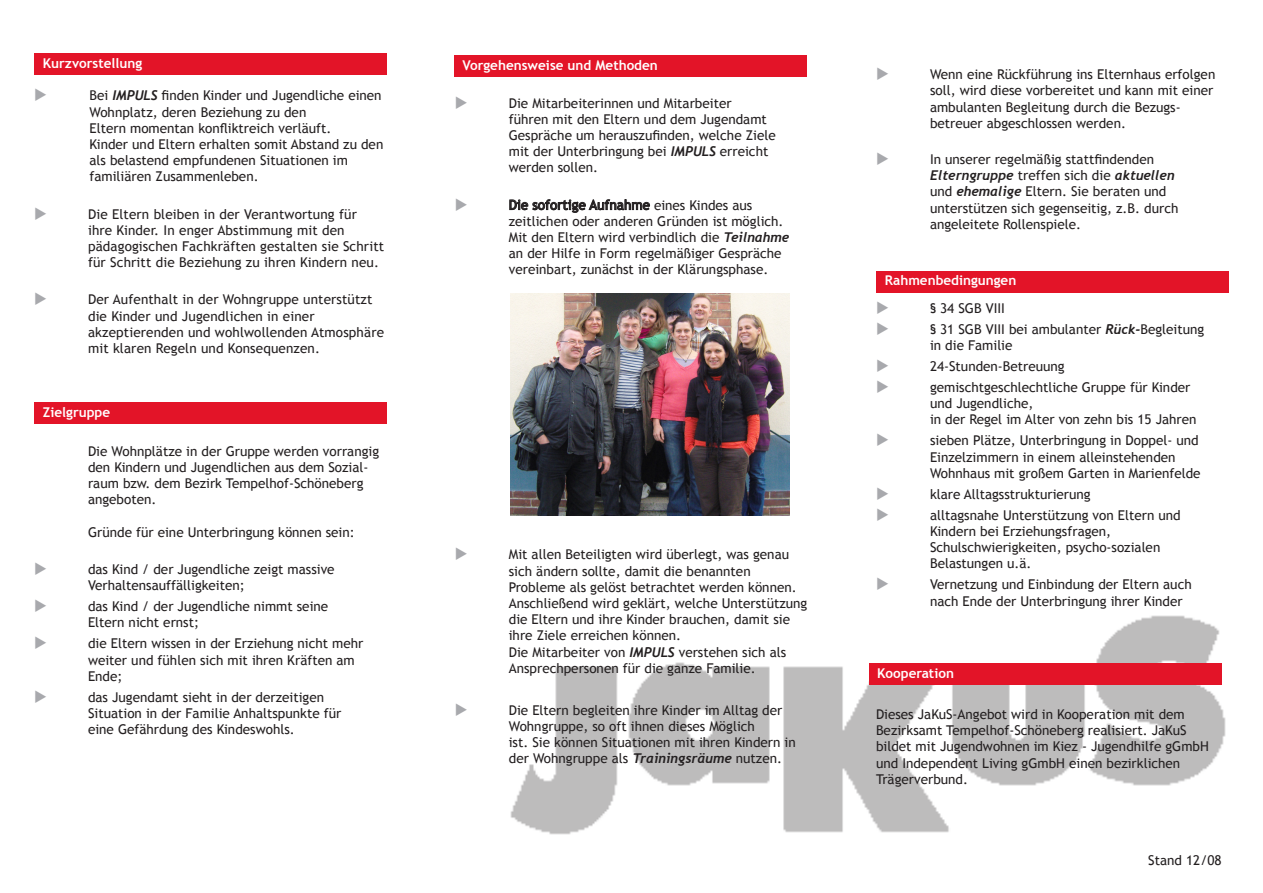
<style>
.page{position:relative;width:1263px;height:893px;background:#fff}
.page>*{position:absolute;margin:0;border:0;box-sizing:border-box;transform-origin:0 0}
.t1{font:13.5px/16.2px "Trebuchet MS";color:#231f20}
.t2{font:700 13.5px "Trebuchet MS";color:#fff}
.t3{font:italic 700 13.5px "Trebuchet";color:#231f20}
.s1{font-family:"Trebuchet";font-weight:700;font-style:italic}
.s2{font-family:"Trebuchet MS";font-weight:400;font-style:normal}
</style>
<div class="page">
<img style="left:510px;top:615px;width:716px;height:220px">
<svg style="left:509px;top:199px;width:141px;height:14px"></svg>
<div style="left:35px;top:53px;width:352px;height:21px;background:#e31428"></div>
<div style="left:35px;top:403px;width:352px;height:21px;background:#e31428"></div>
<div style="left:454px;top:55px;width:353px;height:22px;background:#e31428"></div>
<div style="left:877px;top:271px;width:352px;height:21px;background:#e31428"></div>
<div style="left:869px;top:663px;width:352px;height:22px;background:#e31428"></div>
<img style="left:510px;top:294px;width:279px;height:222px">
<p class="t2" style="left:43px;top:54px;width:101px">Kurzvorstellung</p>
<p class="t1" style="left:90px;top:88px;width:294px">Bei <span class="s1">IMPULS</span> finden Kinder und Jugendliche einen</p>
<p class="t1" style="left:90px;top:104px;width:218px">Wohnplatz, deren Beziehung zu den</p>
<p class="t1" style="left:90px;top:120px;width:243px">Eltern momentan konfliktreich verläuft.</p>
<p class="t1" style="left:90px;top:136px;width:295px">Kinder und Eltern erhalten somit Abstand zu den</p>
<p class="t1" style="left:90px;top:152px;width:260px">als belastend empfundenen Situationen im</p>
<p class="t1" style="left:90px;top:169px;width:171px">familiären Zusammenleben.</p>
<p class="t1" style="left:88px;top:206px;width:270px">Die Eltern bleiben in der Verantwortung für</p>
<p class="t1" style="left:88px;top:222px;width:258px">ihre Kinder. In enger Abstimmung mit den</p>
<p class="t1" style="left:88px;top:238px;width:298px">pädagogischen Fachkräften gestalten sie Schritt</p>
<p class="t1" style="left:88px;top:254px;width:292px">für Schritt die Beziehung zu ihren Kindern neu.</p>
<p class="t1" style="left:88px;top:292px;width:286px">Der Aufenthalt in der Wohngruppe unterstützt</p>
<p class="t1" style="left:88px;top:308px;width:228px">die Kinder und Jugendlichen in einer</p>
<p class="t1" style="left:88px;top:324px;width:298px">akzeptierenden und wohlwollenden Atmosphäre</p>
<p class="t1" style="left:88px;top:340px;width:234px">mit klaren Regeln und Konsequenzen.</p>
<p class="t2" style="left:43px;top:404px;width:69px">Zielgruppe</p>
<p class="t1" style="left:88px;top:443px;width:293px">Die Wohnplätze in der Gruppe werden vorrangig</p>
<p class="t1" style="left:88px;top:459px;width:282px">den Kindern und Jugendlichen aus dem Sozial-</p>
<p class="t1" style="left:88px;top:475px;width:277px">raum bzw. dem Bezirk Tempelhof-Schöneberg</p>
<p class="t1" style="left:88px;top:492px;width:70px">angeboten.</p>
<p class="t1" style="left:88px;top:524px;width:268px">Gründe für eine Unterbringung können sein:</p>
<p class="t1" style="left:88px;top:561px;width:248px">das Kind / der Jugendliche zeigt massive</p>
<p class="t1" style="left:88px;top:577px;width:158px">Verhaltensauffälligkeiten;</p>
<p class="t1" style="left:88px;top:598px;width:242px">das Kind / der Jugendliche nimmt seine</p>
<p class="t1" style="left:88px;top:615px;width:113px">Eltern nicht ernst;</p>
<p class="t1" style="left:88px;top:636px;width:277px">die Eltern wissen in der Erziehung nicht mehr</p>
<p class="t1" style="left:88px;top:652px;width:268px">weiter und fühlen sich mit ihren Kräften am</p>
<p class="t1" style="left:88px;top:668px;width:36px">Ende;</p>
<p class="t1" style="left:88px;top:689px;width:238px">das Jugendamt sieht in der derzeitigen</p>
<p class="t1" style="left:88px;top:705px;width:255px">Situation in der Familie Anhaltspunkte für</p>
<p class="t1" style="left:88px;top:721px;width:208px">eine Gefährdung des Kindeswohls.</p>
<p class="t2" style="left:463px;top:57px;width:197px">Vorgehensweise und Methoden</p>
<p class="t1" style="left:509px;top:95px;width:224px">Die Mitarbeiterinnen und Mitarbeiter</p>
<p class="t1" style="left:509px;top:111px;width:260px">führen mit den Eltern und dem Jugendamt</p>
<p class="t1" style="left:509px;top:127px;width:268px">Gespräche um herauszufinden, welche Ziele</p>
<p class="t1" style="left:509px;top:143px;width:261px">mit der Unterbringung bei <span class="s1">IMPULS</span> erreicht</p>
<p class="t1" style="left:509px;top:160px;width:91px">werden sollen.</p>
<p class="t1" style="left:509px;top:197px;width:245px">Die sofortige Aufnahme eines Kindes aus</p>
<p class="t1" style="left:509px;top:213px;width:276px">zeitlichen oder anderen Gründen ist möglich.</p>
<p class="t1" style="left:509px;top:229px;width:282px">Mit den Eltern wird verbindlich die <span class="s1">Teilnahme</span></p>
<p class="t1" style="left:509px;top:245px;width:274px">an der Hilfe in Form regelmäßiger Gespräche</p>
<p class="t1" style="left:509px;top:262px;width:261px">vereinbart, zunächst in der Klärungsphase.</p>
<p class="t1" style="left:509px;top:547px;width:282px">Mit allen Beteiligten wird überlegt, was genau</p>
<p class="t1" style="left:509px;top:563px;width:243px">sich ändern sollte, damit die benannten</p>
<p class="t1" style="left:509px;top:579px;width:289px">Probleme als gelöst betrachtet werden können.</p>
<p class="t1" style="left:509px;top:595px;width:300px">Anschließend wird geklärt, welche Unterstützung</p>
<p class="t1" style="left:509px;top:611px;width:283px">die Eltern und ihre Kinder brauchen, damit sie</p>
<p class="t1" style="left:509px;top:628px;width:174px">ihre Ziele erreichen können.</p>
<p class="t1" style="left:509px;top:644px;width:279px">Die Mitarbeiter von <span class="s1">IMPULS</span> verstehen sich als</p>
<p class="t1" style="left:509px;top:660px;width:248px">Ansprechpersonen für die ganze Familie.</p>
<p class="t1" style="left:509px;top:702px;width:275px">Die Eltern begleiten ihre Kinder im Alltag der</p>
<p class="t1" style="left:509px;top:718px;width:248px">Wohngruppe, so oft ihnen dieses Möglich</p>
<p class="t1" style="left:509px;top:734px;width:288px">ist. Sie können Situationen mit ihren Kindern in</p>
<p class="t1" style="left:509px;top:751px;width:275px">der Wohngruppe als <span class="s1">Trainingsräume</span> nutzen.</p>
<p class="t1" style="left:930px;top:67px;width:287px">Wenn eine Rückführung ins Elternhaus erfolgen</p>
<p class="t1" style="left:930px;top:83px;width:285px">soll, wird diese vorbereitet und kann mit einer</p>
<p class="t1" style="left:930px;top:99px;width:252px">ambulanten Begleitung durch die Bezugs-</p>
<p class="t1" style="left:930px;top:115px;width:197px">betreuer abgeschlossen werden.</p>
<p class="t1" style="left:930px;top:151px;width:226px">In unserer regelmäßig stattfindenden</p>
<p class="t3" style="left:930px;top:167px;width:246px">Elterngruppe <span class="s2">treffen sich die</span> aktuellen</p>
<p class="t1" style="left:930px;top:184px;width:238px">und <span class="s1">ehemalige</span> Eltern. Sie beraten und</p>
<p class="t1" style="left:930px;top:200px;width:250px">unterstützen sich gegenseitig, z.B. durch</p>
<p class="t1" style="left:930px;top:216px;width:153px">angeleitete Rollenspiele.</p>
<p class="t2" style="left:885px;top:272px;width:133px">Rahmenbedingungen</p>
<p class="t1" style="left:930px;top:300px;width:76px">§ 34 SGB VIII</p>
<p class="t1" style="left:930px;top:321px;width:276px">§ 31 SGB VIII bei ambulanter <span class="s1">Rück-</span>Begleitung</p>
<p class="t1" style="left:930px;top:337px;width:84px">in die Familie</p>
<p class="t1" style="left:930px;top:358px;width:136px">24-Stunden-Betreuung</p>
<p class="t1" style="left:930px;top:379px;width:262px">gemischtgeschlechtliche Gruppe für Kinder</p>
<p class="t1" style="left:930px;top:395px;width:105px">und Jugendliche,</p>
<p class="t1" style="left:930px;top:412px;width:268px">in der Regel im Alter von zehn bis 15 Jahren</p>
<p class="t1" style="left:930px;top:433px;width:270px">sieben Plätze, Unterbringung in Doppel- und</p>
<p class="t1" style="left:930px;top:449px;width:247px">Einzelzimmern in einem alleinstehenden</p>
<p class="t1" style="left:930px;top:465px;width:272px">Wohnhaus mit großem Garten in Marienfelde</p>
<p class="t1" style="left:930px;top:486px;width:162px">klare Alltagsstrukturierung</p>
<p class="t1" style="left:930px;top:507px;width:252px">alltagsnahe Unterstützung von Eltern und</p>
<p class="t1" style="left:930px;top:523px;width:183px">Kindern bei Erziehungsfragen,</p>
<p class="t1" style="left:930px;top:539px;width:232px">Schulschwierigkeiten, psycho-sozialen</p>
<p class="t1" style="left:930px;top:556px;width:103px">Belastungen u.ä.</p>
<p class="t1" style="left:930px;top:577px;width:263px">Vernetzung und Einbindung der Eltern auch</p>
<p class="t1" style="left:930px;top:593px;width:254px">nach Ende der Unterbringung ihrer Kinder</p>
<p class="t2" style="left:877px;top:665px;width:78px">Kooperation</p>
<p class="t1" style="left:876px;top:706px;width:310px">Dieses JaKuS-Angebot wird in Kooperation mit dem</p>
<p class="t1" style="left:876px;top:722px;width:312px">Bezirksamt Tempelhof-Schöneberg realisiert. JaKuS</p>
<p class="t1" style="left:876px;top:739px;width:334px">bildet mit Jugendwohnen im Kiez - Jugendhilfe gGmbH und Independent Living gGmbH einen bezirklichen<br>Trägerverbund.</p>
<p class="t1" style="left:1148px;top:852px;width:75px">Stand 12/08</p>
</div>
